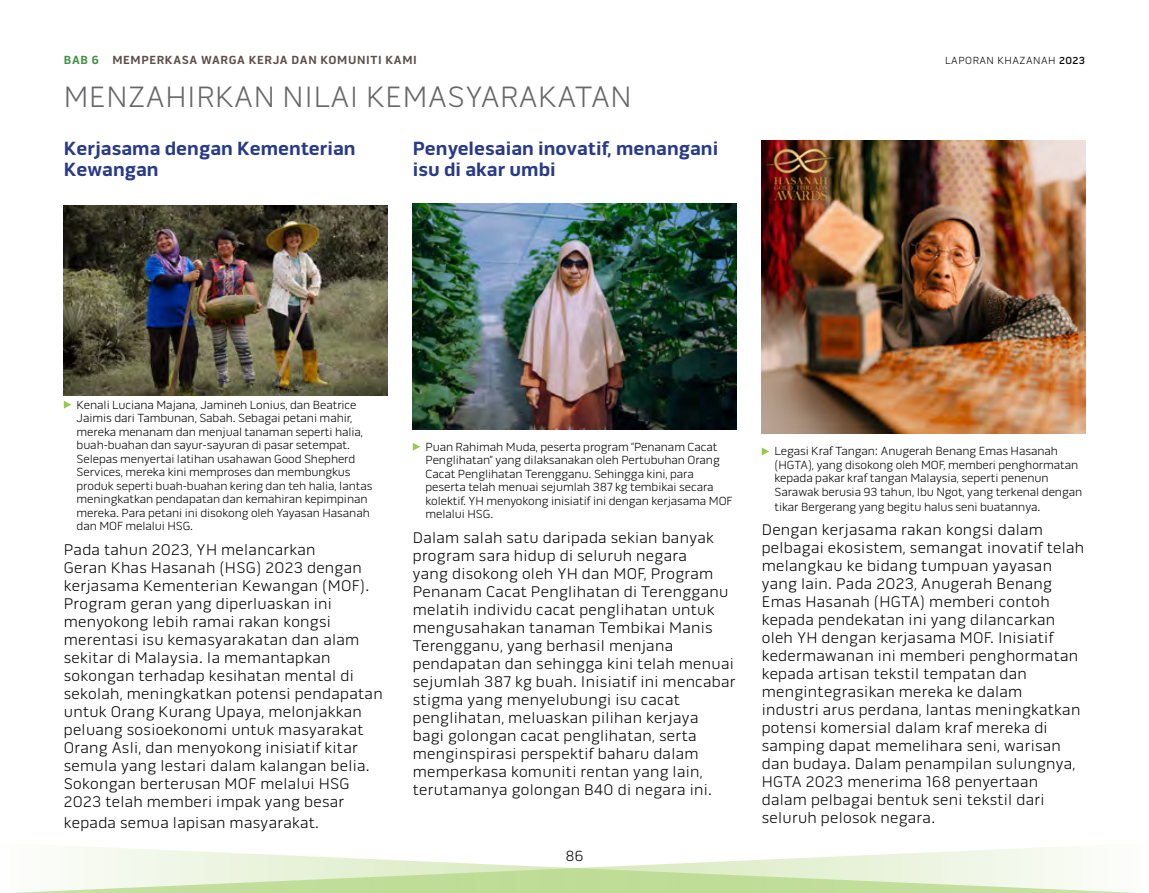
<style>
.page{position:relative;width:1149px;height:893px;background:#fff}
.page>*{position:absolute;margin:0;border:0;box-sizing:border-box;transform-origin:0 0}
.t1{font:300 30px "Pill Gothic 600 mg";letter-spacing:.02em;color:#676769}
.t2{font:700 19.5px/21px "Pill Gothic 600 mg";color:#283a88}
.t3{font:300 15.75px/18px "Pill Gothic 600 mg";letter-spacing:.02em;color:#000}
.t4{font:300 15px "Pill Gothic 600 mg";color:#000}
.t5{font:300 12px/13.5px "Pill Gothic 600 mg";letter-spacing:-.005em;color:#000}
.t6{font:700 12px "Pill Gothic 600 mg";letter-spacing:.05em;color:#5e5049}
.t7{font:300 10.5px "Pill Gothic 600 mg";letter-spacing:.05em;color:#000}
.s1{color:#3f9244}
.s2{font-weight:500}
</style>
<div class="page">
<svg style="left:12px;top:846px;width:1125px;height:47px"></svg>
<img style="left:64px;top:206px;width:323px;height:190px">
<img style="left:412px;top:203px;width:324px;height:226px">
<img style="left:761px;top:140px;width:323px;height:294px">
<div style="left:759px;top:141px;width:82px;height:68px;background:#fff"></div>
<img style="left:761px;top:141px;width:82px;height:67px">
<svg style="left:64px;top:401px;width:7px;height:8px"></svg>
<svg style="left:412px;top:443px;width:8px;height:8px"></svg>
<svg style="left:761px;top:448px;width:8px;height:7px"></svg>
<p class="t6" style="left:64px;top:53px;width:354px"><span class="s1">BAB 6</span> MEMPERKASA WARGA KERJA DAN KOMUNITI KAMI</p>
<p class="t7" style="left:944px;top:54px;width:141px">LAPORAN KHAZANAH <span class="s2">2023</span></p>
<h1 class="t1" style="left:64px;top:80px;width:569px">MENZAHIRKAN NILAI KEMASYARAKATAN</h1>
<p class="t2" style="left:64px;top:138px;width:293px">Kerjasama dengan Kementerian<br>Kewangan</p>
<p class="t2" style="left:412px;top:138px;width:307px">Penyelesaian inovatif, menangani isu di akar umbi</p>
<p class="t5" style="left:77px;top:398px;width:297px">Kenali Luciana Majana, Jamineh Lonius, dan Beatrice Jaimis dari Tambunan, Sabah. Sebagai petani mahir, mereka menanam dan menjual tanaman seperti halia, buah-buahan dan sayur-sayuran di pasar setempat.<br>Selepas menyertai latihan usahawan Good Shepherd Services, mereka kini memproses dan membungkus produk seperti buah-buahan kering dan teh halia, lantas meningkatkan pendapatan dan kemahiran kepimpinan mereka. Para petani ini disokong oleh Yayasan Hasanah dan MOF melalui HSG.</p>
<p class="t3" style="left:64px;top:540px;width:320px">Pada tahun 2023, YH melancarkan<br>Geran Khas Hasanah (HSG) 2023 dengan kerjasama Kementerian Kewangan (MOF).<br>Program geran yang diperluaskan ini menyokong lebih ramai rakan kongsi merentasi isu kemasyarakatan dan alam sekitar di Malaysia. Ia memantapkan sokongan terhadap kesihatan mental di sekolah, meningkatkan potensi pendapatan untuk Orang Kurang Upaya, melonjakkan peluang sosioekonomi untuk masyarakat Orang Asli, dan menyokong inisiatif kitar semula yang lestari dalam kalangan belia.<br>Sokongan berterusan MOF melalui HSG 2023 telah memberi impak yang besar</p>
<p class="t3" style="left:64px;top:813px;width:256px">kepada semua lapisan masyarakat.</p>
<p class="t5" style="left:425px;top:440px;width:308px">Puan Rahimah Muda, peserta program “Penanam Cacat Penglihatan” yang dilaksanakan oleh Pertubuhan Orang Cacat Penglihatan Terengganu. Sehingga kini, para peserta telah menuai sejumlah 387 kg tembikai secara kolektif. YH menyokong inisiatif ini dengan kerjasama MOF melalui HSG.</p>
<p class="t3" style="left:412px;top:528px;width:324px">Dalam salah satu daripada sekian banyak program sara hidup di seluruh negara<br>yang disokong oleh YH dan MOF, Program Penanam Cacat Penglihatan di Terengganu melatih individu cacat penglihatan untuk mengusahakan tanaman Tembikai Manis Terengganu, yang berhasil menjana pendapatan dan sehingga kini telah menuai sejumlah 387 kg buah. Inisiatif ini mencabar stigma yang menyelubungi isu cacat penglihatan, meluaskan pilihan kerjaya<br>bagi golongan cacat penglihatan, serta menginspirasi perspektif baharu dalam memperkasa komuniti rentan yang lain, terutamanya golongan B40 di negara ini.</p>
<p class="t4" style="left:565px;top:847px;width:19px">86</p>
<p class="t5" style="left:774px;top:445px;width:309px">Legasi Kraf Tangan: Anugerah Benang Emas Hasanah (HGTA), yang disokong oleh MOF, memberi penghormatan kepada pakar kraf tangan Malaysia, seperti penenun Sarawak berusia 93 tahun, Ibu Ngot, yang terkenal dengan</p>
<p class="t5" style="left:774px;top:500px;width:267px">tikar Bergerang yang begitu halus seni buatannya.</p>
<p class="t3" style="left:761px;top:521px;width:324px">Dengan kerjasama rakan kongsi dalam pelbagai ekosistem, semangat inovatif telah melangkau ke bidang tumpuan yayasan yang lain. Pada 2023, Anugerah Benang Emas Hasanah (HGTA) memberi contoh kepada pendekatan ini yang dilancarkan oleh YH dengan kerjasama MOF. Inisiatif kedermawanan ini memberi penghormatan kepada artisan tekstil tempatan dan mengintegrasikan mereka ke dalam<br>industri arus perdana, lantas meningkatkan potensi komersial dalam kraf mereka di samping dapat memelihara seni, warisan dan budaya. Dalam penampilan sulungnya, HGTA 2023 menerima 168 penyertaan dalam pelbagai bentuk seni tekstil dari seluruh pelosok negara.</p>
</div>
